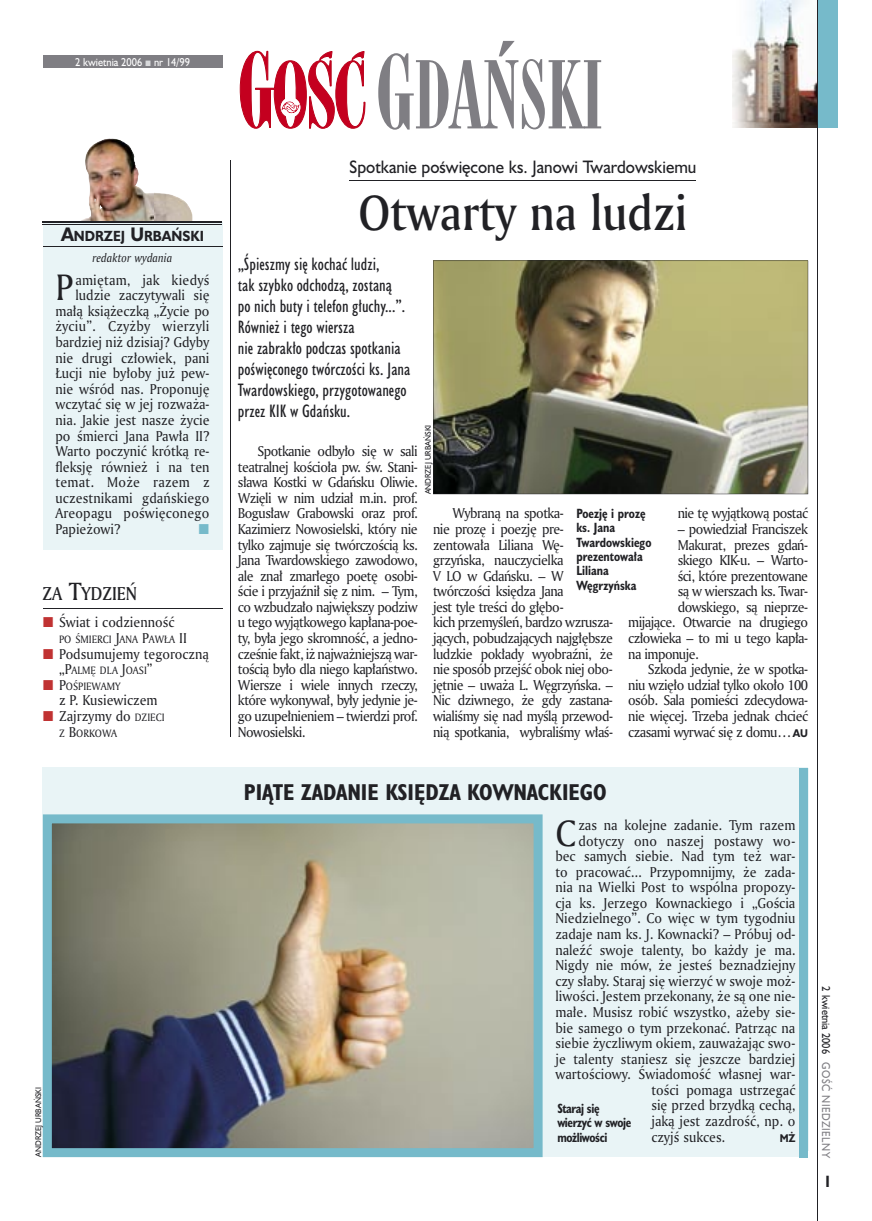
<style>
.page{position:relative;width:872px;height:1221px;background:#fff}
.page>*{position:absolute;margin:0;border:0;box-sizing:border-box;transform-origin:0 0}
.t1{font:90px "Modern 735 PL";color:#7f7e83;scale:.9 1}
.t2{font:48px "Amerigo Md PL";color:#212125;scale:.9 1}
.t3{font:35.55px "Amerigo PL";color:#212125;scale:.94 1}
.t4{font:700 21px "Humanst 521 Cn PL";color:#212125}
.t5{font:18px "Amerigo Md PL";color:#212125;scale:.9 1}
.t6{font:16.5px/21px "Humanst 521 Cn PL";color:#212125}
.t7{font:16.5px "Humanst 521 PL";color:#212125;scale:.94 1}
.t8{font:700 15px "Humanst 521 Cn PL";color:#212125;scale:.94 1}
.t9{font:13.8px/15.6px "Amerigo PL";color:#212125;text-align:justify;scale:.94 1}
.t10{font:13.8px/15.6px "Amerigo PL";letter-spacing:-.04em;color:#212125;scale:.94 1}
.t11{font:13.8px "Amerigo PL";letter-spacing:.02em;color:#212125;scale:.94 1}
.t12{font:700 13.5px "Humanst 521 PL";color:#212125;scale:.9 1}
.t13{font:700 12.3px/14.4px "Humanst 521 Cn PL";color:#212125;scale:.94 1}
.t14{font:700 12.3px/14.4px "Humanst 521 Cn PL";letter-spacing:-.035em;color:#212125;scale:.94 1}
.t15{font:italic 11.7px "Amerigo PL";color:#212125;scale:.94 1}
.t16{font:10.5px "Humanst 521 PL";color:#fff;scale:.9 1}
.t17{font:10.5px "Humanst 521 PL";letter-spacing:.05em;color:#7f7e83;scale:.9 1}
.t18{font:10.5px "Humanst 521 PL";color:#212125;scale:.9 1}
.t19{font:10.35px/15.6px "Amerigo PL";color:#212125;scale:.94 1}
.t20{font:700 10.35px "Humanst 521 PL";color:#212125;scale:.9 1}
.t21{font:7.5px "Humanst 521 PL";color:#212125;scale:.94 1}
.s1{font-size:18px}
.s2{font-size:24px}
.s3{font-size:13.8px}
.s4{font-size:10.35px}
.s5{font-size:97.5px}
.s6{font-family:"Humanst 521 PL";font-weight:700;font-size:10.35px}
</style>
<div class="page">
<hr style="left:230px;top:160px;width:1px;height:576px;background:#212125">
<div style="left:43px;top:222px;width:179px;height:327px;background:#e9f4f6"></div>
<img style="left:732px;top:0;width:85px;height:128px">
<svg style="left:240px;top:51px;width:125px;height:78px"></svg>
<div style="left:43px;top:55px;width:179px;height:13px;background:#7f7e83"></div>
<div style="left:818px;top:0;width:19px;height:128px;background:#76baca"></div>
<hr style="left:817px;top:0;width:1px;height:1220px;background:#212125">
<div style="left:43px;top:767px;width:765px;height:383px;background:#e9f4f6"></div>
<svg style="left:43px;top:814px;width:499px;height:342px;background:#8f9288"></svg>
<hr style="left:349px;top:180px;width:347px;height:1px;background:#212125">
<img style="left:433px;top:260px;width:375px;height:234px">
<img style="left:81px;top:138px;width:73px;height:83px">
<img style="left:154px;top:193px;width:38px;height:28px">
<hr style="left:43px;top:221px;width:179px;height:2px;background:#212125">
<hr style="left:43px;top:224px;width:179px;height:1px;background:#212125">
<hr style="left:43px;top:246px;width:179px;height:1px;background:#212125">
<div style="left:799px;top:767px;width:9px;height:390px;background:#76baca"></div>
<hr style="left:43px;top:608px;width:179px;height:1px;background:#212125">
<p class="t16" style="left:75px;top:55px;width:129px">2 kwietnia 2006 nr 14/99</p>
<p class="t12" style="left:61px;top:226px;width:160px"><span class="s1">A</span>NDRZEJ <span class="s1">U</span>RBAŃSKI</p>
<p class="t15" style="left:93px;top:250px;width:86px">redaktor wydania</p>
<h3 class="t3" style="left:55px;top:264px;width:20px">P</h3>
<p class="t9" style="left:75px;top:271px;width:144px">amiętam, jak kiedyś</p>
<p class="t9" style="left:75px;top:287px;width:144px">ludzie zaczytywali się</p>
<p class="t9" style="left:55px;top:303px;width:165px">małą książeczką „Życie po</p>
<p class="t9" style="left:55px;top:318px;width:165px">życiu”. Czyżby wierzyli</p>
<p class="t9" style="left:55px;top:334px;width:165px">bardziej niż dzisiaj? Gdyby</p>
<p class="t9" style="left:55px;top:349px;width:165px">nie drugi człowiek, pani</p>
<p class="t9" style="left:55px;top:365px;width:165px">Łucji nie byłoby już pew-</p>
<p class="t9" style="left:55px;top:380px;width:165px">nie wśród nas. Proponuję</p>
<p class="t9" style="left:55px;top:396px;width:165px">wczytać się w jej rozważa-</p>
<p class="t9" style="left:55px;top:412px;width:165px">nia. Jakie jest nasze życie</p>
<p class="t9" style="left:55px;top:427px;width:165px">po śmierci Jana Pawła II?</p>
<p class="t9" style="left:55px;top:443px;width:165px">Warto poczynić krótką re-</p>
<p class="t9" style="left:55px;top:458px;width:165px">fleksję również i na ten</p>
<p class="t11" style="left:55px;top:473px;width:165px">temat. Może razem z</p>
<p class="t9" style="left:55px;top:489px;width:165px">uczestnikami gdańskiego</p>
<p class="t9" style="left:55px;top:505px;width:165px">Areopagu poświęconego</p>
<p class="t9" style="left:55px;top:521px;width:71px">Papieżowi?</p>
<h3 class="t5" style="left:43px;top:581px;width:107px">ZA <span class="s2">T</span>YDZIEŃ</h3>
<p class="t9" style="left:59px;top:614px;width:124px">Świat i codzienność</p>
<p class="t19" style="left:59px;top:631px;width:137px">PO ŚMIERCI <span class="s3">J</span>ANA <span class="s3">P</span>AWŁA <span class="s3">II</span></p>
<p class="t9" style="left:59px;top:645px;width:161px">Podsumujemy tegoroczną</p>
<p class="t19" style="left:59px;top:662px;width:101px"><span class="s3">„P</span>ALMĘ DLA <span class="s3">J</span>OASI<span class="s3">”<br>P</span>OŚPIEWAMY</p>
<p class="t9" style="left:59px;top:692px;width:114px">z P. Kusiewiczem<br>Zajrzymy do <span class="s4">DZIECI</span></p>
<p class="t19" style="left:59px;top:724px;width:63px">Z <span class="s3">B</span>ORKOWA</p>
<p class="t21" style="left:33px;top:1156px;width:76px;rotate:-90deg">ANDRZEJ URBAŃSKI</p>
<h1 class="t1" style="left:376px;top:40px;width:254px"><span class="s5">G</span>DAŃSKI</h1>
<p class="t7" style="left:349px;top:156px;width:370px">Spotkanie poświęcone ks. Janowi Twardowskiemu</p>
<h2 class="t2" style="left:358px;top:180px;width:367px">Otwarty na ludzi</h2>
<p class="t6" style="left:238px;top:253px;width:174px">„Śpieszmy się kochać ludzi,<br>tak szybko odchodzą, zostaną<br>po nich buty i telefon głuchy...”.<br>Również i tego wiersza<br>nie zabrakło podczas spotkania poświęconego twórczości ks. Jana<br>Twardowskiego, przygotowanego przez KIK w Gdańsku.</p>
<p class="t9" style="left:238px;top:443px;width:193px;text-indent:20px">Spotkanie odbyło się w sali teatralnej kościoła pw. św. Stani&shy;sława Kostki w Gdańsku Oliwie.<br>Wzięli w nim udział m.in. prof.<br>Bogusław Grabowski oraz prof.<br>Kazimierz Nowosielski, który nie tylko zajmuje się twórczością ks.<br>Jana Twardowskiego zawodowo, ale znał zmarłego poetę osobi&shy;ście i przyjaźnił się z nim. – Tym, co wzbudzało największy podziw u tego wyjątkowego kapłana-poe&shy;ty, była jego skromność, a jedno&shy;cześnie fakt, iż najważniejszą war&shy;tością było dla niego kapłaństwo.<br>Wiersze i wiele innych rzeczy, które wykonywał, były jedynie je&shy;go uzupełnieniem – twierdzi prof.<br>Nowosielski.</p>
<p class="t21" style="left:423px;top:494px;width:76px;rotate:-90deg">ANDRZEJ URBAŃSKI</p>
<p class="t10" style="left:433px;top:505px;width:193px;text-indent:20px">Wybraną na spotka-<br>nie prozę i poezję pre&shy;zentowała Liliana Wę&shy;grzyńska, nauczycielka<br>V LO w Gdańsku. – W twórczości księdza Jana<br>jest tyle treści do głębo-<br>kich przemyśleń, bardzo wzrusza&shy;jących, pobudzających najgłębsze ludzkie pokłady wyobraźni, że nie sposób przejść obok niej obo&shy;jętnie – uważa L. Węgrzyńska. –<br>Nic dziwnego, że gdy zastana&shy;wialiśmy się nad myślą przewod&shy;nią spotkania, wybraliśmy właś-</p>
<p class="t10" style="left:677px;top:505px;width:140px">nie tę wyjątkową postać</p>
<p class="t13" style="left:576px;top:505px;width:81px">Poezję i prozę ks. Jana<br>Twardowskiego prezentowała<br>Liliana<br>Węgrzyńska</p>
<p class="t10" style="left:677px;top:521px;width:140px">– powiedział Franciszek</p>
<p class="t10" style="left:677px;top:536px;width:140px">Makurat, prezes gdań-</p>
<p class="t10" style="left:677px;top:552px;width:140px">skiego KIK-u. – Warto-</p>
<p class="t10" style="left:677px;top:567px;width:140px">ści, które prezentowane</p>
<p class="t10" style="left:677px;top:583px;width:140px">są w wierszach ks. Twar-</p>
<p class="t10" style="left:677px;top:598px;width:140px">dowskiego, są nieprze-</p>
<p class="t10" style="left:628px;top:614px;width:193px">mijające. Otwarcie na drugiego</p>
<p class="t10" style="left:628px;top:630px;width:193px">człowieka – to mi u tego kapła-</p>
<p class="t10" style="left:628px;top:645px;width:77px">na imponuje.</p>
<p class="t10" style="left:648px;top:661px;width:172px">Szkoda jedynie, że w spotka-</p>
<p class="t10" style="left:628px;top:676px;width:193px">niu wzięło udział tylko około 100</p>
<p class="t10" style="left:628px;top:692px;width:193px">osób. Sala pomieści zdecydowa-</p>
<p class="t10" style="left:628px;top:707px;width:193px">nie więcej. Trzeba jednak chcieć</p>
<p class="t10" style="left:628px;top:723px;width:193px">czasami wyrwać się z domu… <span class="s6">AU</span></p>
<h3 class="t4" style="left:244px;top:778px;width:364px">PIĄTE ZADANIE KSIĘDZA KOWNACKIEGO</h3>
<h3 class="t3" style="left:555px;top:809px;width:23px">C</h3>
<p class="t9" style="left:578px;top:816px;width:232px">zas na kolejne zadanie. Tym razem</p>
<p class="t9" style="left:578px;top:832px;width:232px">dotyczy ono naszej postawy wo-</p>
<p class="t9" style="left:555px;top:848px;width:257px">bec samych siebie. Nad tym też war-</p>
<p class="t9" style="left:555px;top:863px;width:257px">to pracować... Przypomnijmy, że zada-</p>
<p class="t9" style="left:555px;top:879px;width:257px">nia na Wielki Post to wspólna propozy-</p>
<p class="t9" style="left:555px;top:894px;width:257px">cja ks. Jerzego Kownackiego i „Gościa</p>
<p class="t9" style="left:555px;top:910px;width:257px">Niedzielnego”. Co więc w tym tygodniu</p>
<p class="t9" style="left:555px;top:925px;width:257px">zadaje nam ks. J. Kownacki? – Próbuj od-</p>
<p class="t9" style="left:555px;top:941px;width:257px">naleźć swoje talenty, bo każdy je ma.</p>
<p class="t9" style="left:555px;top:957px;width:257px">Nigdy nie mów, że jesteś beznadziejny</p>
<p class="t9" style="left:555px;top:972px;width:257px">czy słaby. Staraj się wierzyć w swoje moż-</p>
<p class="t9" style="left:555px;top:988px;width:257px">liwości. Jestem przekonany, że są one nie-</p>
<p class="t9" style="left:555px;top:1003px;width:257px">małe. Musisz robić wszystko, ażeby sie-</p>
<p class="t9" style="left:555px;top:1019px;width:257px">bie samego o tym przekonać. Patrząc na</p>
<p class="t9" style="left:555px;top:1034px;width:257px">siebie życzliwym okiem, zauważając swo-</p>
<p class="t9" style="left:555px;top:1050px;width:257px">je talenty staniesz się jeszcze bardziej</p>
<p class="t9" style="left:555px;top:1066px;width:257px">wartościowy. Świadomość własnej war-</p>
<p class="t9" style="left:651px;top:1081px;width:155px">tości pomaga ustrzegać</p>
<p class="t9" style="left:651px;top:1097px;width:155px">się przed brzydką cechą,</p>
<p class="t9" style="left:651px;top:1112px;width:155px">jaką jest zazdrość, np. o</p>
<p class="t9" style="left:651px;top:1128px;width:80px">czyjś sukces.</p>
<p class="t20" style="left:780px;top:1130px;width:19px">MŻ</p>
<p class="t14" style="left:557px;top:1100px;width:80px">Staraj się wierzyć w swoje możliwości</p>
<p class="t18" style="left:833px;top:986px;width:76px;rotate:90deg">2 kwietnia 2006</p>
<p class="t17" style="left:833px;top:1062px;width:108px;rotate:90deg">GOŚĆ NIEDZIELNY</p>
<p class="t8" style="left:825px;top:1171px;width:6px">I</p>
</div>
